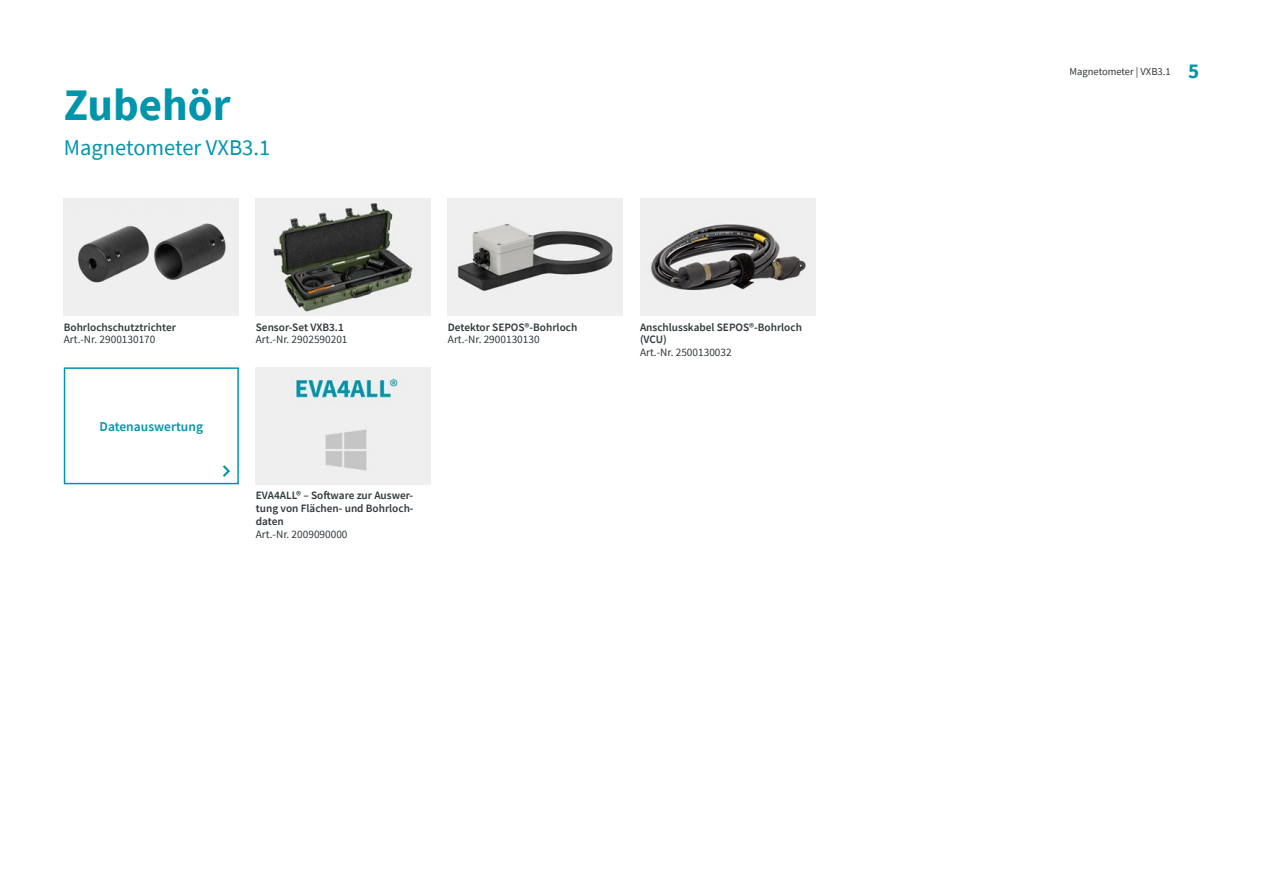
<style>
.page{position:relative;width:1263px;height:893px;background:#fff}
.page>*{position:absolute;margin:0;border:0;box-sizing:border-box;transform-origin:0 0}
.t1{font:700 45px "Source Sans Pro";color:#0095ab}
.t2{font:22.5px "Source Sans Pro";color:#0095ab}
.t3{font:700 21px "Source Sans Pro";color:#0095ab}
.t4{font:600 13.5px "Source Sans Pro";color:#0095ab}
.t5{font:600 11.25px/12.8px "Source Sans Pro";color:#30373a}
.t6{font:11.25px "Source Sans Pro";color:#30373a}
.t7{font:10.5px "Source Sans Pro";color:#30373a}
</style>
<div class="page">
<img style="left:640px;top:199px;width:175px;height:116px">
<img style="left:448px;top:199px;width:175px;height:116px">
<img style="left:64px;top:199px;width:175px;height:116px">
<img style="left:256px;top:199px;width:175px;height:116px">
<img style="left:256px;top:367px;width:175px;height:117px">
<div style="left:64px;top:367px;width:175px;height:117px;border:2px solid #0095ab"></div>
<svg style="left:223px;top:465px;width:7px;height:12px"></svg>
<h1 class="t1" style="left:64px;top:74px;width:168px">Zubehör</h1>
<h2 class="t2" style="left:64px;top:133px;width:208px">Magnetometer VXB3.1</h2>
<p class="t5" style="left:64px;top:320px;width:114px">Bohrlochschutztrichter</p>
<p class="t6" style="left:64px;top:332px;width:93px">Art.-Nr. 2900130170</p>
<p class="t4" style="left:100px;top:418px;width:105px">Datenauswertung</p>
<p class="t5" style="left:256px;top:320px;width:89px">Sensor-Set VXB3.1</p>
<p class="t6" style="left:256px;top:332px;width:93px">Art.-Nr. 2902590201</p>
<p class="t5" style="left:448px;top:320px;width:131px">Detektor SEPOS -® Bohrloch</p>
<p class="t6" style="left:448px;top:332px;width:93px">Art.-Nr. 2900130130</p>
<p class="t5" style="left:256px;top:489px;width:159px">EVA4ALL® – Software zur Auswer-</p>
<p class="t6" style="left:256px;top:527px;width:93px">Art.-Nr. 2009090000</p>
<p class="t5" style="left:256px;top:502px;width:159px">tung von Flächen- und Bohrloch-</p>
<p class="t5" style="left:256px;top:515px;width:29px">daten</p>
<p class="t5" style="left:640px;top:320px;width:163px">Anschlusskabel SEPOS -® Bohrloch (VCU(</p>
<p class="t6" style="left:640px;top:345px;width:93px">Art.-Nr. 2500130032</p>
<p class="t7" style="left:1069px;top:65px;width:102px">Magnetometer | VXB3.1</p>
<h3 class="t3" style="left:1188px;top:56px;width:13px">5</h3>
</div>
